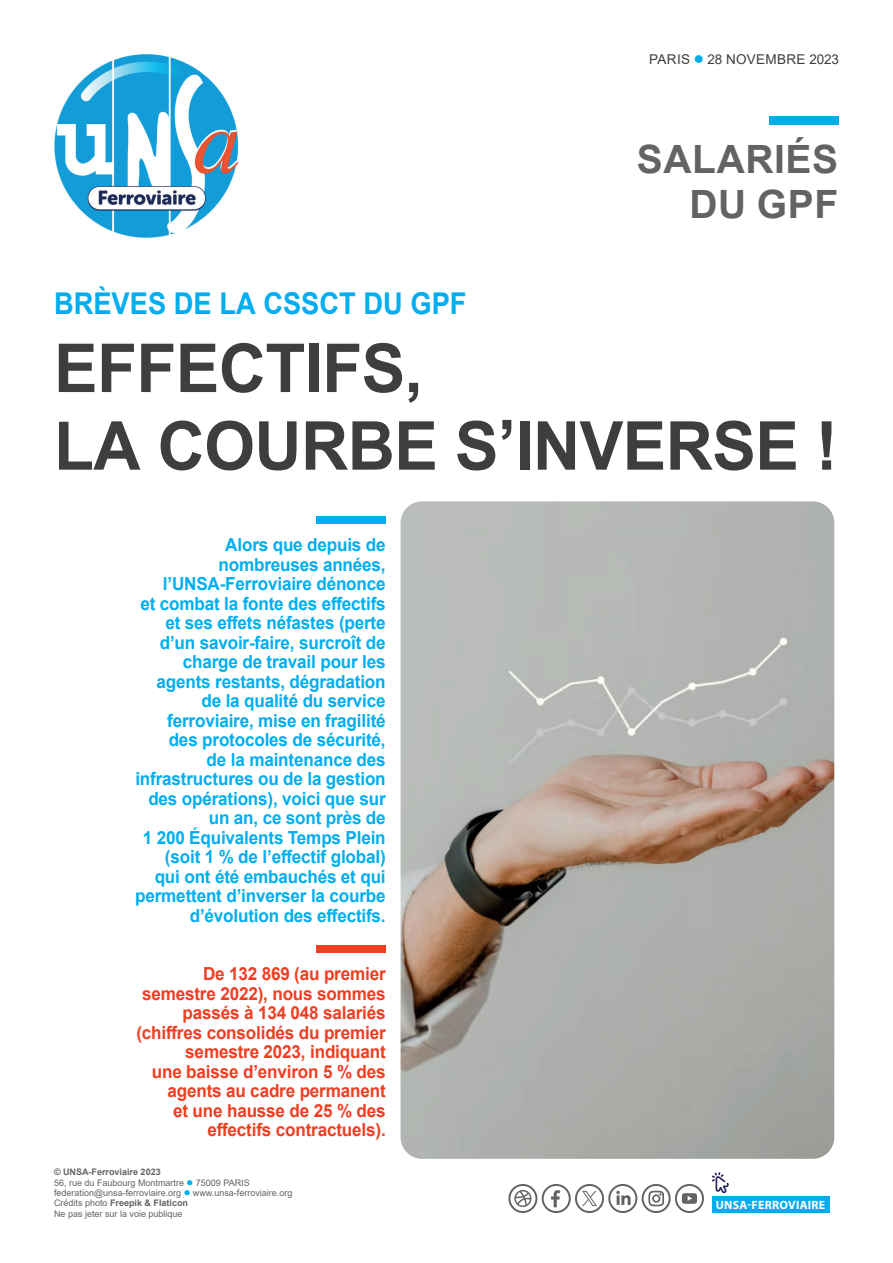
<style>
.page{position:relative;width:893px;height:1263px;background:#fff}
.page>*{position:absolute;margin:0;border:0;box-sizing:border-box;transform-origin:0 0}
.t1{font:700 67.5px/77.7px "Arial";letter-spacing:-.01em;color:#3e3e3f}
.t2{font:700 39px/45px "Arial";letter-spacing:.015em;color:#636366;text-align:right}
.t3{font:700 30px "Arial";color:#00aeef;scale:.91 1}
.t4{font:700 18px/19.5px "Arial";letter-spacing:-.01em;color:#00aeef;text-align:right;scale:.95 1}
.t5{font:700 18px/19.5px "Arial";letter-spacing:-.01em;color:#ef3e22;text-align:right;scale:.95 1}
.t6{font:13.5px "Arial";letter-spacing:.025em;color:#3e3e3f}
.t7{font:700 12px "Myriad Pro";letter-spacing:.02em;color:#fff}
.t8{font:9px/10.4px "Arial";color:#636366}
.s1{color:#00aee5}
.s2{font-weight:700}
.s3{color:#00aeef}
</style>
<div class="page">
<div style="left:769px;top:116px;width:70px;height:9px;background:#00aee5"></div>
<div style="left:316px;top:945px;width:70px;height:8px;background:#ef3e22"></div>
<img style="left:54px;top:54px;width:185px;height:184px">
<div style="left:712px;top:1197px;width:117px;height:16px;background:#00aeef"></div>
<svg style="left:712px;top:1172px;width:17px;height:22px"></svg>
<svg style="left:508px;top:1184px;width:196px;height:29px"></svg>
<img style="left:401px;top:501px;width:433px;height:658px">
<div style="left:316px;top:516px;width:70px;height:8px;background:#00aeef"></div>
<p class="t6" style="left:649px;top:50px;width:191px">PARIS <span class="s1">●</span> 28 NOVEMBRE 2023</p>
<h2 class="t2" style="left:637px;top:138px;width:203px">SALARIÉS<br>DU GPF</h2>
<h3 class="t3" style="left:54px;top:283px;width:455px">BRÈVES DE LA CSSCT DU GPF</h3>
<h1 class="t1" style="left:54px;top:330px;width:785px">EFFECTIFS,<br>LA COURBE S INVERSE !</h1>
<h1 class="t1" style="left:498px;top:367px;width:20px">,</h1>
<p class="t4" style="left:135px;top:535px;width:265px">Alors que depuis de nombreuses années, l’UNSA-Ferroviaire dénonce<br>et combat la fonte des effectifs et ses effets néfastes (perte d’un savoir-faire, surcroît de charge de travail pour les agents restants, dégradation de la qualité du service ferroviaire, mise en fragilité des protocoles de sécurité,<br>de la maintenance des infrastructures ou de la gestion des opérations), voici que sur un an, ce sont près de<br>1 200 Équivalents Temps Plein (soit 1 % de l’effectif global) qui ont été embauchés et qui permettent d’inverser la courbe d’évolution des effectifs.</p>
<p class="t5" style="left:136px;top:964px;width:264px">De 132 869 (au premier semestre 2022), nous sommes passés à 134 048 salariés (chiffres consolidés du premier semestre 2023, indiquant<br>une baisse d’environ 5 % des agents au cadre permanent<br>et une hausse de 25 % des effectifs contractuels).</p>
<p class="t8" style="left:54px;top:1167px;width:240px"><span class="s2">© UNSA-Ferroviaire 2023<br></span>56, rue du Faubourg Montmartre <span class="s3">●</span> 75009 PARIS federation@unsa-ferroviaire.org <span class="s3">●</span> www.unsa-ferroviaire.org Crédits photo <span class="s2">Freepik &amp; Flaticon<br></span>Ne pas jeter sur la voie publique</p>
<p class="t7" style="left:716px;top:1197px;width:111px">UNSA-FERROVIAIRE</p>
</div>
